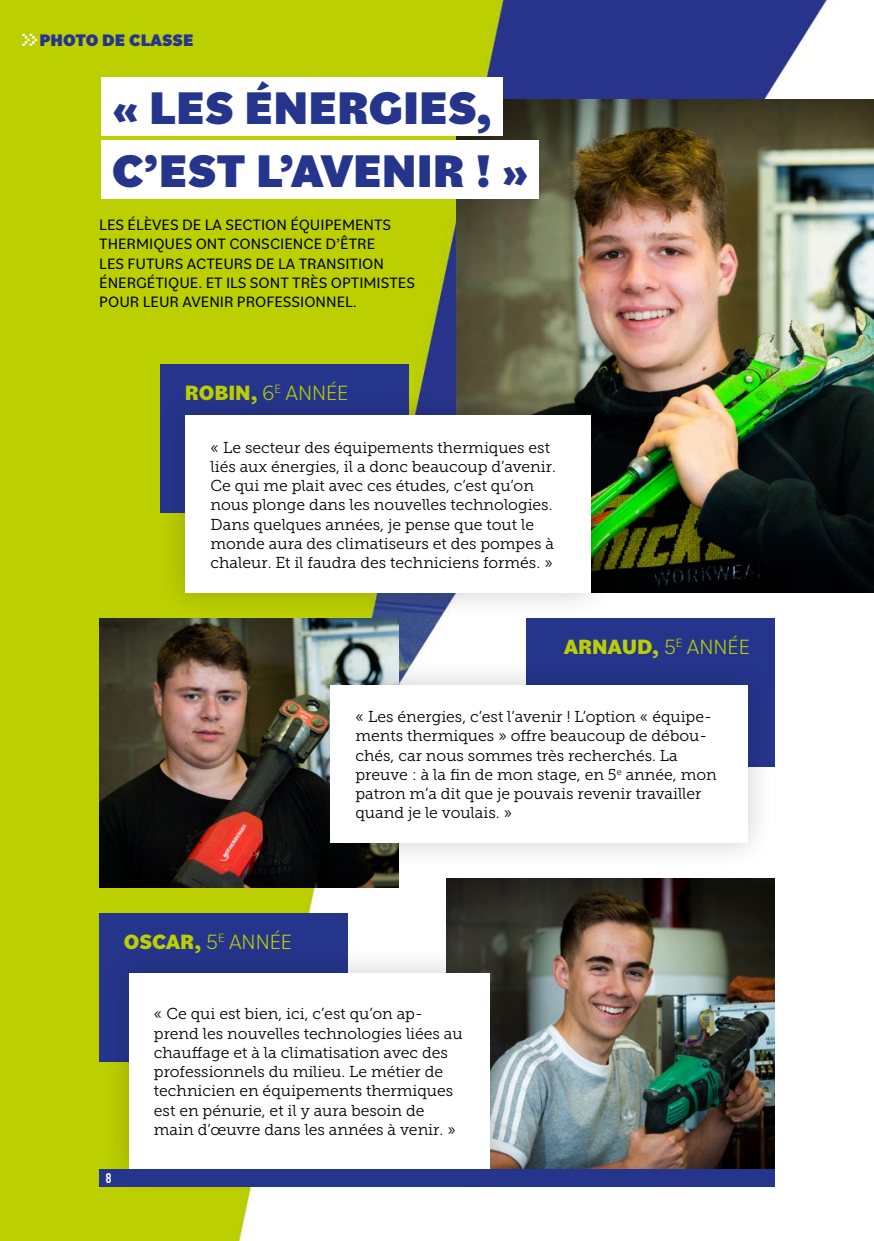
<style>
.page{position:relative;width:874px;height:1241px;background:#fff}
.page>*{position:absolute;margin:0;border:0;box-sizing:border-box;transform-origin:0 0}
.t1{font:900 47.95px/63.4px "Bilo";color:#26358c}
.t2{font:800 21.7px "Bilo";color:#bccf00}
.t3{font:900 17.5px "Bilo";color:#26358c}
.t4{font:15.75px/19.2px "Museo Slab 300";color:#000}
.t5{font:15.75px/19.2px "Bilo";color:#000}
.t6{font:700 14px "Bebas Neue";color:#fff}
.s1{font-family:"Icon Bit One";font-weight:400;font-size:24.5px;color:#fff}
.s2{font-weight:300}
</style>
<div class="page">
<img style="left:0;top:0;width:828px;height:1240px">
<div style="left:160px;top:364px;width:248px;height:149px;background:#26358c"></div>
<div style="left:99px;top:912px;width:248px;height:149px;background:#26358c"></div>
<img style="left:456px;top:99px;width:417px;height:494px">
<img style="left:99px;top:618px;width:299px;height:269px">
<img style="left:446px;top:878px;width:328px;height:290px">
<div style="left:158px;top:388px;width:460px;height:232px;background:#000;opacity:.2"></div>
<div style="left:186px;top:416px;width:404px;height:177px;background:#fff"></div>
<div style="left:526px;top:618px;width:248px;height:148px;background:#26358c"></div>
<div style="left:303px;top:657px;width:472px;height:213px;background:#000;opacity:.2"></div>
<div style="left:330px;top:685px;width:417px;height:158px;background:#fff"></div>
<div style="left:102px;top:77px;width:400px;height:59px;background:#fff"></div>
<div style="left:102px;top:140px;width:437px;height:59px;background:#fff"></div>
<div style="left:101px;top:945px;width:415px;height:251px;background:#000;opacity:.2"></div>
<div style="left:129px;top:973px;width:360px;height:195px;background:#fff"></div>
<div style="left:99px;top:1168px;width:675px;height:18px;background:#26358c"></div>
<p class="t3" style="left:22px;top:28px;width:173px"><span class="s1">G</span>PHOTO DE CLASSE</p>
<h1 class="t1" style="left:112px;top:74px;width:418px">« LES ÉNERGIES,<br>C’EST L’AVENIR ! »</h1>
<p class="t5" style="left:99px;top:215px;width:317px">LES ÉLÈVES DE LA SECTION ÉQUIPEMENTS THERMIQUES ONT CONSCIENCE D’ÊTRE<br>LES FUTURS ACTEURS DE LA TRANSITION ÉNERGÉTIQUE. ET ILS SONT TRÈS OPTIMISTES POUR LEUR AVENIR PROFESSIONNEL.</p>
<h2 class="t2" style="left:185px;top:378px;width:165px">ROBIN, <span class="s2">6</span><sup>E</sup> <span class="s2">ANNÉE</span></h2>
<p class="t4" style="left:210px;top:437px;width:347px">« Le secteur des équipements thermiques est liés aux énergies, il a donc beaucoup d’avenir.<br>Ce qui me plait avec ces études, c’est qu’on nous plonge dans les nouvelles technologies.<br>Dans quelques années, je pense que tout le monde aura des climatiseurs et des pompes à chaleur. Et il faudra des techniciens formés. »</p>
<h2 class="t2" style="left:564px;top:631px;width:187px">ARNAUD, <span class="s2">5</span><sup>E</sup> <span class="s2">ANNÉE</span></h2>
<h2 class="t2" style="left:124px;top:926px;width:170px">OSCAR, <span class="s2">5</span><sup>E</sup> <span class="s2">ANNÉE</span></h2>
<p class="t4" style="left:355px;top:707px;width:363px">« Les énergies, c’est l’avenir ! L’option « équipe&shy;ments thermiques » offre beaucoup de débou&shy;chés, car nous sommes très recherchés. La preuve : à la fin de mon stage, en 5<sup>e</sup> année, mon patron m’a dit que je pouvais revenir travailler quand je le voulais. »</p>
<p class="t6" style="left:106px;top:1170px;width:7px">8</p>
<p class="t4" style="left:154px;top:1004px;width:310px">« Ce qui est bien, ici, c’est qu’on ap&shy;prend les nouvelles technologies liées au chauffage et à la climatisation avec des professionnels du milieu. Le métier de technicien en équipements thermiques est en pénurie, et il y aura besoin de main d’œuvre dans les années à venir. »</p>
</div>
